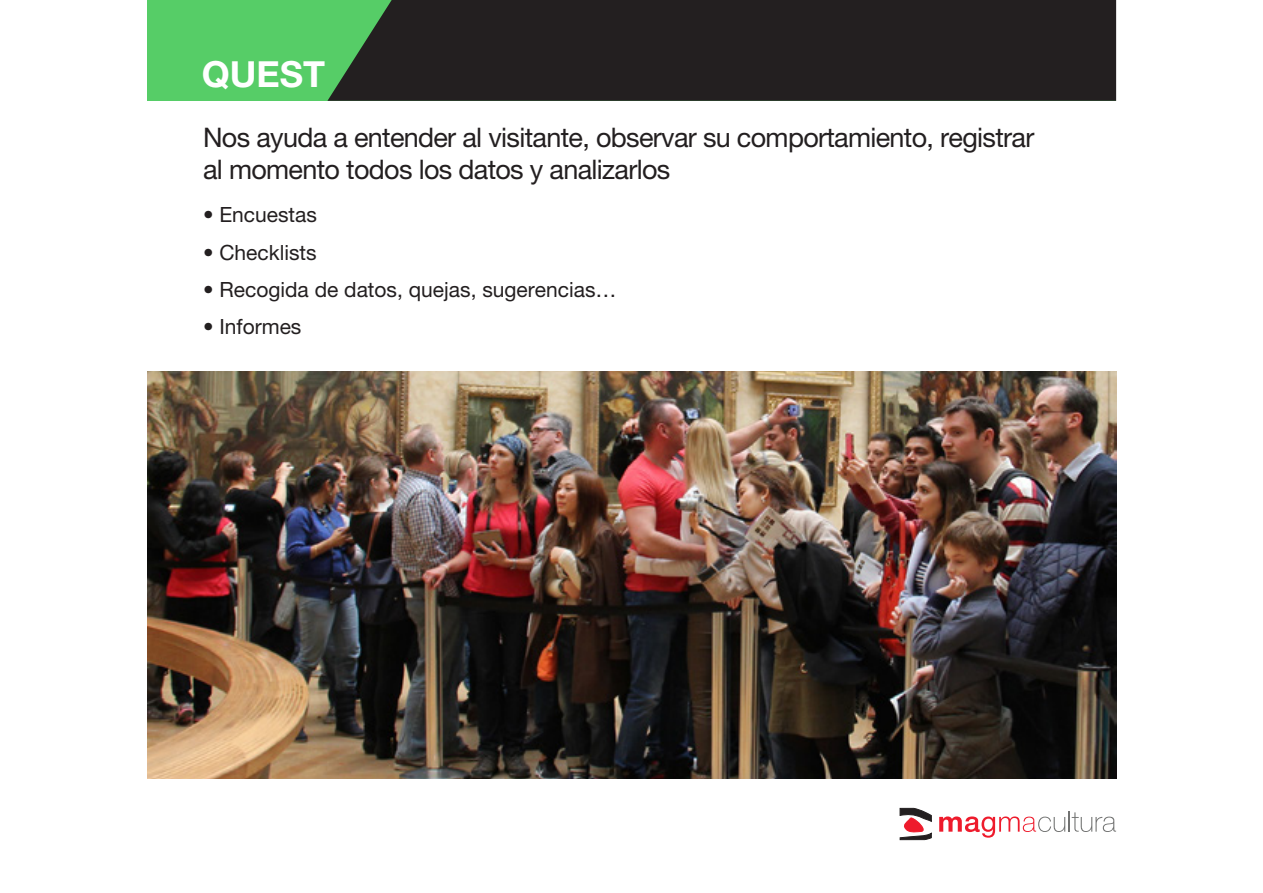
<style>
.page{position:relative;width:1263px;height:893px;background:#fff}
.page>*{position:absolute;margin:0;border:0;box-sizing:border-box;transform-origin:0 0}
.t1{font:700 36px "Helvetica Neue LT Pro";color:#fff}
.t2{font:27px "Helvetica Neue LT Pro";letter-spacing:-.025em;color:#231f20}
.t3{font:21px "Helvetica Neue LT Pro";color:#231f20}
</style>
<div class="page">
<svg style="left:939px;top:811px;width:177px;height:27px"></svg>
<svg style="left:899px;top:808px;width:33px;height:32px"></svg>
<div style="left:148px;top:0;width:968px;height:101px;background:#56cd67"></div>
<img style="left:148px;top:371px;width:968px;height:407px">
<div style="left:327px;top:0;width:789px;height:101px;background:#231f20"></div>
<p class="t1" style="left:202px;top:52px;width:125px">QUEST</p>
<p class="t2" style="left:203px;top:121px;width:833px">Nos ayuda a entender al visitante, observar su comportamiento, registrar</p>
<p class="t2" style="left:203px;top:154px;width:469px">al momento todos los datos y analizarlos</p>
<p class="t3" style="left:203px;top:202px;width:115px">• Encuestas</p>
<p class="t3" style="left:203px;top:240px;width:115px">• Checklists</p>
<p class="t3" style="left:203px;top:277px;width:415px">• Recogida de datos, quejas, sugerencias…</p>
<p class="t3" style="left:203px;top:314px;width:100px">• Informes</p>
</div>
